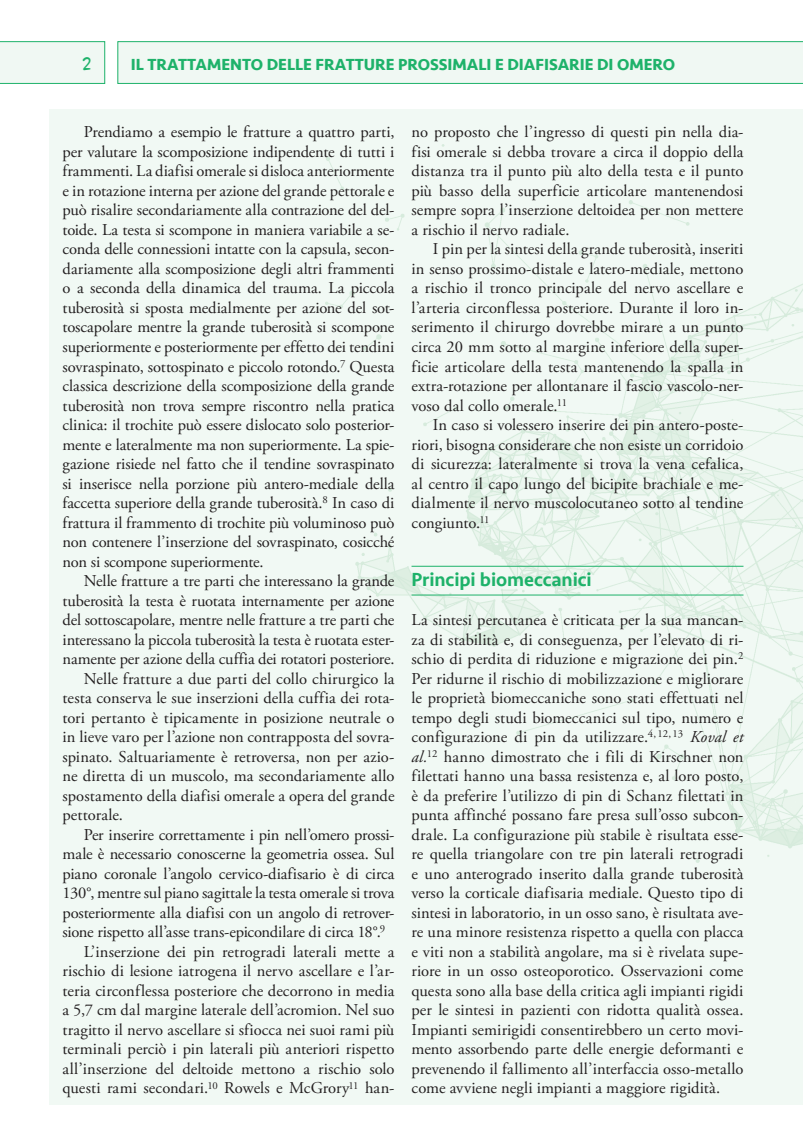
<style>
.page{position:relative;width:803px;height:1144px;background:#fff}
.page>*{position:absolute;margin:0;border:0;box-sizing:border-box;transform-origin:0 0}
.t1{font:500 19.5px "Seravek";letter-spacing:-.005em;color:#1eb26a}
.t2{font:19.5px "Swing King";color:#1eb26a;scale:.9 1}
.t3{font:16.5px/19.5px "Adobe Garamond Pro";letter-spacing:-.005em;color:#231f20;text-align:justify}
.t4{font:700 16.5px "Seravek";color:#1eb26a}
.s1{font-style:italic}
</style>
<div class="page">
<div style="left:50px;top:109px;width:752px;height:995px;background:#f1f9f4"></div>
<svg style="left:117px;top:41px;width:685px;height:43px"></svg>
<svg style="left:0;top:41px;width:105px;height:43px"></svg>
<hr style="left:411px;top:566px;width:332px;height:1px;background:#1eb26a">
<hr style="left:411px;top:594px;width:332px;height:1px;background:#1eb26a">
<p class="t2" style="left:82px;top:52px;width:12px">2</p>
<p class="t4" style="left:131px;top:51px;width:545px">IL TRATTAMENTO DELLE FRATTURE PROSSIMALI E DIAFISARIE DI OMERO</p>
<p class="t3" style="left:62px;top:123px;width:333px;text-indent:21px">Prendiamo a esempio le fratture a quattro parti, per valutare la scomposizione indipendente di tutti i frammenti. La diafisi omerale si disloca anteriormente e in rotazione interna per azione del grande pettorale e può risalire secondariamente alla contrazione del del&shy;toide. La testa si scompone in maniera variabile a se&shy;conda delle connessioni intatte con la capsula, secon&shy;dariamente alla scomposizione degli altri frammenti o a seconda della dinamica del trauma. La piccola tuberosità si sposta medialmente per azione del sot&shy;toscapolare mentre la grande tuberosità si scompone superiormente e posteriormente per effetto dei tendini sovraspinato, sottospinato e piccolo rotondo.<sup>7</sup> Questa classica descrizione della scomposizione della grande tuberosità non trova sempre riscontro nella pratica clinica: il trochite può essere dislocato solo posterior&shy;mente e lateralmente ma non superiormente. La spie&shy;gazione risiede nel fatto che il tendine sovraspinato si inserisce nella porzione più antero-mediale della faccetta superiore della grande tuberosità.<sup>8</sup> In caso di frattura il frammento di trochite più voluminoso può non contenere l’inserzione del sovraspinato, cosicché non si scompone superiormente.</p>
<p class="t3" style="left:84px;top:571px;width:312px">Nelle fratture a tre parti che interessano la grande</p>
<p class="t3" style="left:62px;top:591px;width:333px">tuberosità la testa è ruotata internamente per azione</p>
<p class="t3" style="left:62px;top:610px;width:333px">del sottoscapolare, mentre nelle fratture a tre parti che</p>
<p class="t3" style="left:62px;top:630px;width:333px">interessano la piccola tuberosità la testa è ruotata ester-</p>
<p class="t3" style="left:62px;top:649px;width:333px">namente per azione della cuffia dei rotatori posteriore.</p>
<p class="t3" style="left:84px;top:669px;width:312px">Nelle fratture a due parti del collo chirurgico la</p>
<p class="t3" style="left:62px;top:688px;width:333px">testa conserva le sue inserzioni della cuffia dei rota-</p>
<p class="t3" style="left:62px;top:708px;width:333px">tori pertanto è tipicamente in posizione neutrale o</p>
<p class="t3" style="left:62px;top:727px;width:333px">in lieve varo per l’azione non contrapposta del sovra-</p>
<p class="t3" style="left:62px;top:747px;width:333px">spinato. Saltuariamente è retroversa, non per azio-</p>
<p class="t3" style="left:62px;top:766px;width:333px">ne diretta di un muscolo, ma secondariamente allo</p>
<p class="t3" style="left:62px;top:786px;width:333px">spostamento della diafisi omerale a opera del grande</p>
<p class="t3" style="left:62px;top:805px;width:62px">pettorale.</p>
<p class="t3" style="left:84px;top:825px;width:312px">Per inserire correttamente i pin nell’omero prossi-</p>
<p class="t3" style="left:62px;top:844px;width:333px">male è necessario conoscerne la geometria ossea. Sul</p>
<p class="t3" style="left:62px;top:864px;width:333px">piano coronale l’angolo cervico-diafisario è di circa</p>
<p class="t3" style="left:62px;top:883px;width:333px">130°, mentre sul piano sagittale la testa omerale si trova</p>
<p class="t3" style="left:62px;top:903px;width:333px">posteriormente alla diafisi con un angolo di retrover-</p>
<p class="t3" style="left:62px;top:922px;width:324px">sione rispetto all’asse trans-epicondilare di circa 18°.<sup>9</sup></p>
<p class="t3" style="left:84px;top:942px;width:312px">L’inserzione dei pin retrogradi laterali mette a</p>
<p class="t3" style="left:62px;top:961px;width:333px">rischio di lesione iatrogena il nervo ascellare e l’ar-</p>
<p class="t3" style="left:62px;top:981px;width:333px">teria circonflessa posteriore che decorrono in media</p>
<p class="t3" style="left:62px;top:1000px;width:333px">a 5,7 cm dal margine laterale dell’acromion. Nel suo</p>
<p class="t3" style="left:62px;top:1020px;width:333px">tragitto il nervo ascellare si sfiocca nei suoi rami più</p>
<p class="t3" style="left:62px;top:1039px;width:333px">terminali perciò i pin laterali più anteriori rispetto</p>
<p class="t3" style="left:62px;top:1059px;width:333px">all’inserzione del deltoide mettono a rischio solo</p>
<p class="t3" style="left:62px;top:1078px;width:333px">questi rami secondari.<sup>10</sup> Rowels e McGrory<sup>11</sup> han-</p>
<p class="t3" style="left:411px;top:123px;width:333px">no proposto che l’ingresso di questi pin nella dia&shy;fisi omerale si debba trovare a circa il doppio della distanza tra il punto più alto della testa e il punto più basso della superficie articolare mantenendosi sempre sopra l’inserzione deltoidea per non mettere a rischio il nervo radiale.</p>
<p class="t3" style="left:411px;top:240px;width:333px;text-indent:21px">I pin per la sintesi della grande tuberosità, inseriti in senso prossimo-distale e latero-mediale, mettono a rischio il tronco principale del nervo ascellare e l’arteria circonflessa posteriore. Durante il loro in&shy;serimento il chirurgo dovrebbe mirare a un punto circa 20 mm sotto al margine inferiore della super&shy;ficie articolare della testa mantenendo la spalla in extra-rotazione per allontanare il fascio vascolo-ner&shy;voso dal collo omerale.<sup>11</sup></p>
<p class="t3" style="left:411px;top:415px;width:333px;text-indent:21px">In caso si volessero inserire dei pin antero-poste&shy;riori, bisogna considerare che non esiste un corridoio di sicurezza: lateralmente si trova la vena cefalica, al centro il capo lungo del bicipite brachiale e me&shy;dialmente il nervo muscolocutaneo sotto al tendine congiunto.<sup>11</sup></p>
<p class="t1" style="left:411px;top:567px;width:182px">Principi biomeccanici</p>
<p class="t3" style="left:411px;top:610px;width:333px">La sintesi percutanea è criticata per la sua mancan&shy;za di stabilità e, di conseguenza, per l’elevato di ri&shy;schio di perdita di riduzione e migrazione dei pin.<sup>2<br></sup>Per ridurne il rischio di mobilizzazione e migliorare le proprietà biomeccaniche sono stati effettuati nel tempo degli studi biomeccanici sul tipo, numero e configurazione di pin da utilizzare.<sup>4,</sup> <sup>12,13</sup> <span class="s1">Koval et al.</span><sup>12</sup> hanno dimostrato che i fili di Kirschner non filettati hanno una bassa resistenza e, al loro posto, è da preferire l’utilizzo di pin di Schanz filettati in punta affinché possano fare presa sull’osso subcon&shy;drale. La configurazione più stabile è risultata esse&shy;re quella triangolare con tre pin laterali retrogradi e uno anterogrado inserito dalla grande tuberosità verso la corticale diafisaria mediale. Questo tipo di sintesi in laboratorio, in un osso sano, è risultata ave&shy;re una minore resistenza rispetto a quella con placca e viti non a stabilità angolare, ma si è rivelata supe&shy;riore in un osso osteoporotico. Osservazioni come questa sono alla base della critica agli impianti rigidi per le sintesi in pazienti con ridotta qualità ossea.<br>Impianti semirigidi consentirebbero un certo movi&shy;mento assorbendo parte delle energie deformanti e prevenendo il fallimento all’interfaccia osso-metallo come avviene negli impianti a maggiore rigidità.</p>
</div>
